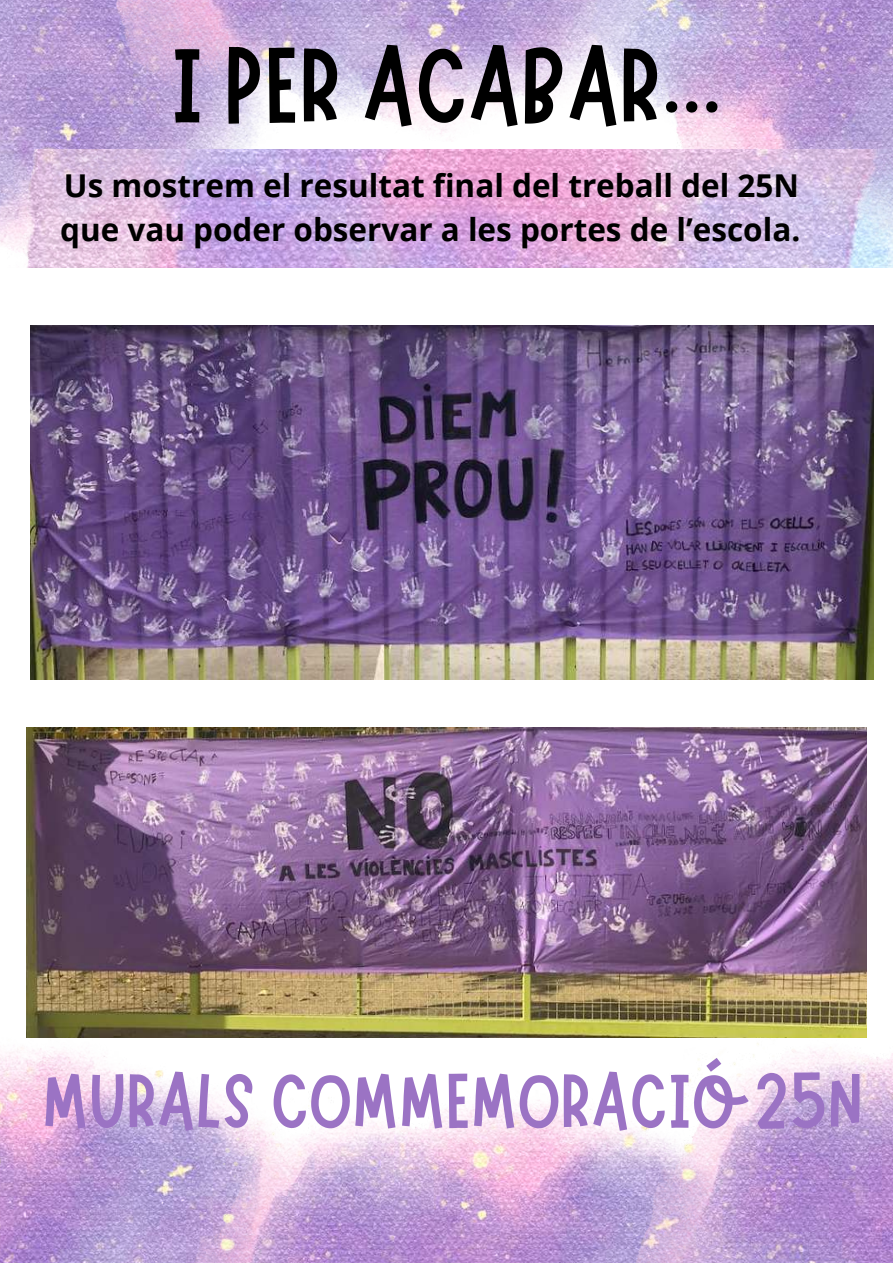
<style>
.page{position:relative;width:893px;height:1264px;background:#fff}
.page>*{position:absolute;margin:0;border:0;box-sizing:border-box;transform-origin:0 0}
.t1{font:107.85px "Marykate";color:#000}
.t2{font:78px "Marykate";color:#9b73c4}
.t3{font:700 31.5px/43.8px "Open Sans";color:#000}
</style>
<div class="page">
<img style="left:0;top:0;width:256px;height:149px">
<img style="left:31px;top:0;width:559px;height:142px">
<img style="left:590px;top:0;width:302px;height:149px">
<img style="left:0;top:1037px;width:357px;height:225px">
<img style="left:129px;top:1090px;width:461px;height:172px">
<img style="left:590px;top:1020px;width:302px;height:242px">
<img style="left:0;top:149px;width:892px;height:118px">
<img style="left:30px;top:325px;width:843px;height:354px">
<img style="left:26px;top:727px;width:840px;height:310px">
<h1 class="t1" style="left:171px;top:15px;width:552px">I PER ACABAR...</h1>
<p class="t3" style="left:60px;top:163px;width:741px">Us mostrem el resultat final del treball del 25N que vau poder observar a les portes de l’escola.</p>
<h2 class="t2" style="left:42px;top:1050px;width:822px">MURALS COMMEMORACIÓ 25N</h2>
</div>
